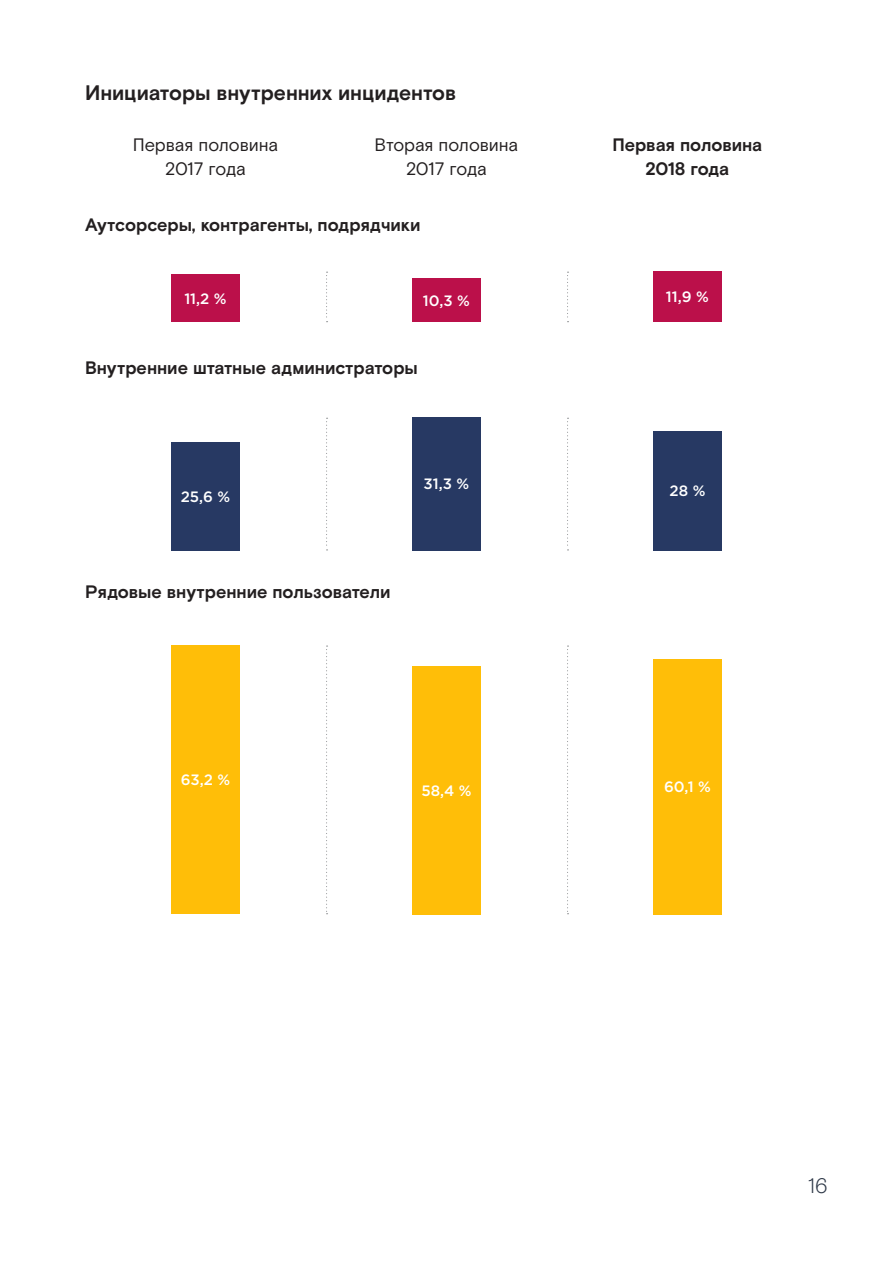
<style>
.page{position:relative;width:893px;height:1263px;background:#fff}
.page>*{position:absolute;margin:0;border:0;box-sizing:border-box;transform-origin:0 0}
.t1{font:700 21px "Basis Grotesque Pro";letter-spacing:-.005em;color:#231f20}
.t2{font:300 21px "Basis Grotesque Pro";color:#2f3948}
.t3{font:700 18px "Basis Grotesque Pro";letter-spacing:-.005em;color:#231f20}
.t4{font:18px "Basis Grotesque Pro";letter-spacing:-.01em;color:#231f20}
.t5{font:18px "Basis Grotesque Pro";letter-spacing:-.03em;color:#231f20}
.t6{font:700 18px "Basis Grotesque Pro";letter-spacing:-.025em;color:#231f20}
.t7{font:500 15px "Gotham Pro";color:#fff}
</style>
<div class="page">
<div style="left:171px;top:275px;width:69px;height:47px;background:#bb104a"></div>
<div style="left:171px;top:442px;width:69px;height:108px;background:#273963"></div>
<div style="left:171px;top:645px;width:69px;height:269px;background:#ffbe08"></div>
<div style="left:412px;top:278px;width:68px;height:44px;background:#bb104a"></div>
<div style="left:412px;top:417px;width:68px;height:133px;background:#273963"></div>
<div style="left:412px;top:666px;width:68px;height:248px;background:#ffbe08"></div>
<div style="left:653px;top:272px;width:68px;height:50px;background:#bb104a"></div>
<div style="left:653px;top:431px;width:68px;height:119px;background:#273963"></div>
<div style="left:653px;top:659px;width:68px;height:255px;background:#ffbe08"></div>
<svg style="left:326px;top:272px;width:2px;height:50px"></svg>
<svg style="left:326px;top:418px;width:2px;height:132px"></svg>
<svg style="left:326px;top:645px;width:2px;height:269px"></svg>
<svg style="left:567px;top:272px;width:1px;height:50px"></svg>
<svg style="left:567px;top:418px;width:1px;height:132px"></svg>
<svg style="left:567px;top:645px;width:1px;height:269px"></svg>
<p class="t1" style="left:85px;top:80px;width:373px">Инициаторы внутренних инцидентов</p>
<p class="t4" style="left:133px;top:135px;width:147px">Первая половина</p>
<p class="t5" style="left:165px;top:159px;width:82px">2017 года</p>
<p class="t4" style="left:375px;top:135px;width:145px">Вторая половина</p>
<p class="t5" style="left:406px;top:159px;width:82px">2017 года</p>
<p class="t3" style="left:85px;top:214px;width:337px">Аутсорсеры, контрагенты, подрядчики</p>
<p class="t7" style="left:184px;top:290px;width:44px">11,2 %</p>
<p class="t7" style="left:423px;top:292px;width:49px">10,3 %</p>
<p class="t3" style="left:85px;top:357px;width:334px">Внутренние штатные администраторы</p>
<p class="t7" style="left:181px;top:488px;width:51px">25,6 %</p>
<p class="t3" style="left:85px;top:581px;width:307px">Рядовые внутренние пользователи</p>
<p class="t7" style="left:424px;top:476px;width:47px">31,3 %</p>
<p class="t7" style="left:181px;top:771px;width:51px">63,2 %</p>
<p class="t7" style="left:421px;top:782px;width:52px">58,4 %</p>
<p class="t3" style="left:612px;top:135px;width:152px">Первая половина</p>
<p class="t6" style="left:645px;top:159px;width:85px">2018 года</p>
<p class="t7" style="left:666px;top:289px;width:44px">11,9 %</p>
<p class="t7" style="left:669px;top:483px;width:37px">28 %</p>
<p class="t7" style="left:664px;top:778px;width:48px">60,1 %</p>
<p class="t2" style="left:808px;top:1173px;width:21px">16</p>
</div>
